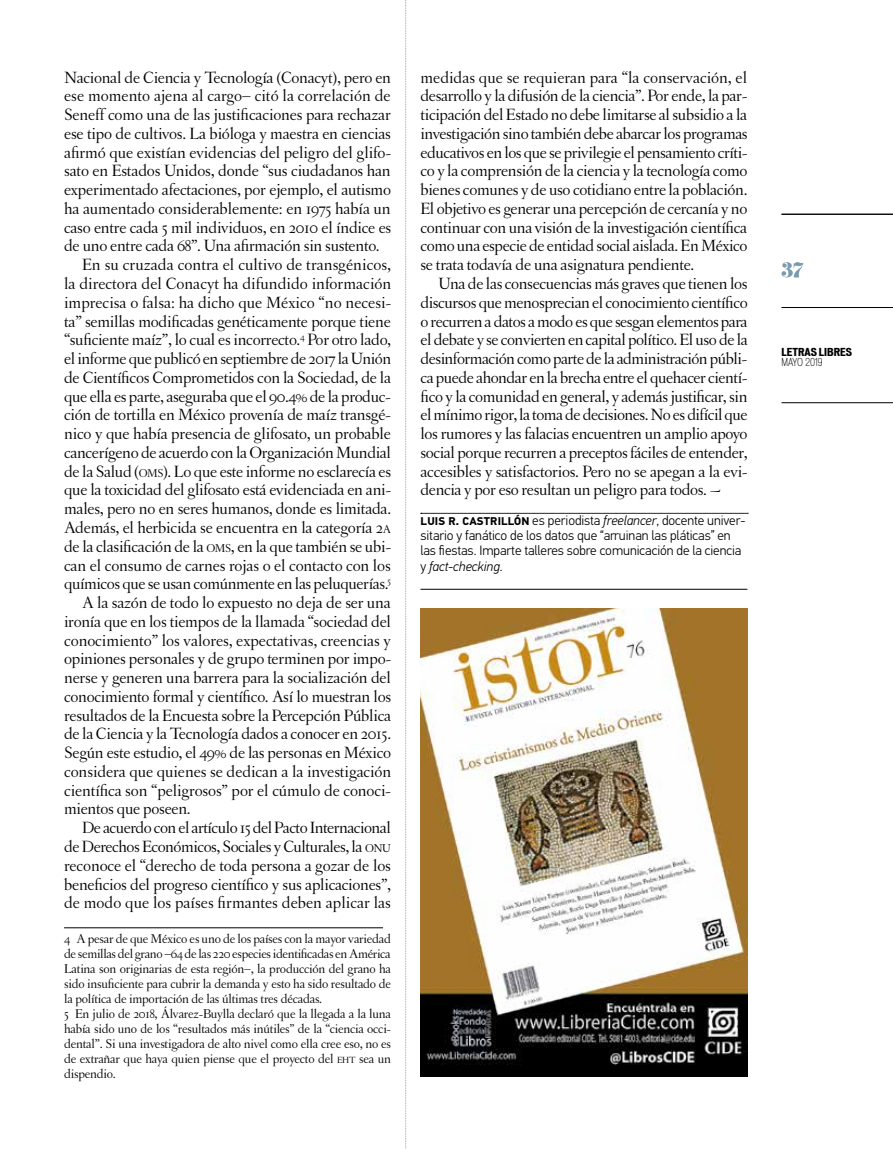
<style>
.page{position:relative;width:893px;height:1149px;background:#fff}
.page>*{position:absolute;margin:0;border:0;box-sizing:border-box;transform-origin:0 0}
.t1{font:18px "Eloquent JF";color:#7a9cb0}
.t2{font:17.25px/18.8px "Letras Oldstyle";letter-spacing:-.015em;color:#000;text-align:justify}
.t3{font:13.5px/15px "Letras Oldstyle";letter-spacing:-.015em;color:#000}
.t4{font:300 13.5px/15px "PF Din Text Pro";letter-spacing:-.005em;color:#000}
.t5{font:700 expanded 10.5px "Vonnes";color:#000}
.t6{font:300 condensed 10.5px "Vonnes";color:#000}
.s1{font-size:12.15px}
.s2{font-size:9.45px}
.s3{font-weight:700;font-size:11.25px}
.s4{font-style:italic}
</style>
<div class="page">
<svg style="left:405px;top:0;width:2px;height:1149px"></svg>
<hr style="left:781px;top:214px;width:112px;height:1px;background:#000">
<hr style="left:781px;top:307px;width:112px;height:1px;background:#000">
<hr style="left:781px;top:402px;width:112px;height:1px;background:#000">
<svg style="left:421px;top:513px;width:327px;height:1px"></svg>
<hr style="left:64px;top:927px;width:319px;height:1px;background:#000">
<img style="left:420px;top:608px;width:327px;height:467px">
<hr style="left:420px;top:589px;width:327px;height:1px;background:#000">
<p class="t2" style="left:64px;top:68px;width:328px">Nacional de Ciencia y Tecnología (Conacyt), pero en</p>
<p class="t2" style="left:64px;top:86px;width:328px">ese momento ajena al cargo– citó la correlación de</p>
<p class="t2" style="left:64px;top:105px;width:328px">Seneff como una de las justificaciones para rechazar</p>
<p class="t2" style="left:64px;top:124px;width:328px">ese tipo de cultivos. La bióloga y maestra en ciencias</p>
<p class="t2" style="left:64px;top:143px;width:329px">afirmó que existían evidencias del peligro del glifo-</p>
<p class="t2" style="left:64px;top:161px;width:328px">sato en Estados Unidos, donde “sus ciudadanos han</p>
<p class="t2" style="left:64px;top:180px;width:328px">experimentado afectaciones, por ejemplo, el autismo</p>
<p class="t2" style="left:64px;top:199px;width:328px">ha aumentado considerablemente: en 1975 había un</p>
<p class="t2" style="left:64px;top:218px;width:329px">caso entre cada 5 mil individuos, en 2010 el índice es</p>
<p class="t2" style="left:64px;top:236px;width:317px">de uno entre cada 68”. Una afirmación sin sustento.</p>
<p class="t2" style="left:82px;top:255px;width:310px">En su cruzada contra el cultivo de transgénicos,</p>
<p class="t2" style="left:64px;top:274px;width:329px">la directora del Conacyt ha difundido información</p>
<p class="t2" style="left:64px;top:293px;width:329px">imprecisa o falsa: ha dicho que México “no necesi-</p>
<p class="t2" style="left:64px;top:311px;width:328px">ta” semillas modificadas genéticamente porque tiene</p>
<p class="t2" style="left:64px;top:330px;width:328px">“suficiente maíz”, lo cual es incorrecto.<sup>4</sup> Por otro lado,</p>
<p class="t2" style="left:64px;top:349px;width:329px">el informe que publicó en septiembre de 2017 la Unión</p>
<p class="t2" style="left:64px;top:368px;width:328px">de Científicos Comprometidos con la Sociedad, de la</p>
<p class="t2" style="left:64px;top:386px;width:328px">que ella es parte, aseguraba que el 90.4% de la produc-</p>
<p class="t2" style="left:64px;top:405px;width:328px">ción de tortilla en México provenía de maíz transgé-</p>
<p class="t2" style="left:64px;top:424px;width:328px">nico y que había presencia de glifosato, un probable</p>
<p class="t2" style="left:64px;top:443px;width:328px">cancerígeno de acuerdo con la Organización Mundial</p>
<p class="t2" style="left:64px;top:461px;width:329px">de la Salud (<span class="s1">OMS</span>). Lo que este informe no esclarecía es</p>
<p class="t2" style="left:64px;top:480px;width:328px">que la toxicidad del glifosato está evidenciada en ani-</p>
<p class="t2" style="left:64px;top:499px;width:329px">males, pero no en seres humanos, donde es limitada.</p>
<p class="t2" style="left:64px;top:518px;width:328px">Además, el herbicida se encuentra en la categoría 2<span class="s1">A</span></p>
<p class="t2" style="left:64px;top:536px;width:328px">de la clasificación de la <span class="s1">OMS</span>, en la que también se ubi-</p>
<p class="t2" style="left:64px;top:555px;width:328px">can el consumo de carnes rojas o el contacto con los</p>
<p class="t2" style="left:64px;top:574px;width:328px">químicos que se usan comúnmente en las peluquerías.<sup>5</sup></p>
<p class="t2" style="left:82px;top:593px;width:310px">A la sazón de todo lo expuesto no deja de ser una</p>
<p class="t2" style="left:64px;top:611px;width:328px">ironía que en los tiempos de la llamada “sociedad del</p>
<p class="t2" style="left:64px;top:630px;width:328px">conocimiento” los valores, expectativas, creencias y</p>
<p class="t2" style="left:64px;top:649px;width:328px">opiniones personales y de grupo terminen por impo-</p>
<p class="t2" style="left:64px;top:668px;width:328px">nerse y generen una barrera para la socialización del</p>
<p class="t2" style="left:64px;top:686px;width:328px">conocimiento formal y científico. Así lo muestran los</p>
<p class="t2" style="left:64px;top:705px;width:328px">resultados de la Encuesta sobre la Percepción Pública</p>
<p class="t2" style="left:64px;top:724px;width:329px">de la Ciencia y la Tecnología dados a conocer en 2015.</p>
<p class="t2" style="left:64px;top:743px;width:328px">Según este estudio, el 49% de las personas en México</p>
<p class="t2" style="left:64px;top:761px;width:329px">considera que quienes se dedican a la investigación</p>
<p class="t2" style="left:64px;top:780px;width:328px">científica son “peligrosos” por el cúmulo de conoci-</p>
<p class="t2" style="left:64px;top:799px;width:128px">mientos que poseen.</p>
<p class="t2" style="left:82px;top:818px;width:310px">De acuerdo con el artículo 15 del Pacto Internacional</p>
<p class="t2" style="left:64px;top:836px;width:328px">de Derechos Económicos, Sociales y Culturales, la <span class="s1">ONU</span></p>
<p class="t2" style="left:64px;top:855px;width:328px">reconoce el “derecho de toda persona a gozar de los</p>
<p class="t2" style="left:64px;top:874px;width:328px">beneficios del progreso científico y sus aplicaciones”,</p>
<p class="t2" style="left:64px;top:893px;width:328px">de modo que los países firmantes deben aplicar las</p>
<p class="t3" style="left:64px;top:930px;width:328px">4 A pesar de que México es uno de los países con la mayor variedad de semillas del grano –64 de las 220 especies identificadas en América Latina son originarias de esta región–, la producción del grano ha sido insuficiente para cubrir la demanda y esto ha sido resultado de la política de importación de las últimas tres décadas.<br>5 En julio de 2018, Álvarez-Buylla declaró que la llegada a la luna había sido uno de los “resultados más inútiles” de la “ciencia occi&shy;dental”. Si una investigadora de alto nivel como ella cree eso, no es de extrañar que haya quien piense que el proyecto del <span class="s2">EHT</span> sea un dispendio.</p>
<p class="t2" style="left:420px;top:68px;width:329px">medidas que se requieran para “la conservación, el desarrollo y la difusión de la ciencia”. Por ende, la par&shy;ticipación del Estado no debe limitarse al subsidio a la investigación sino también debe abarcar los programas educativos en los que se privilegie el pensamiento críti&shy;co y la comprensión de la ciencia y la tecnología como bienes comunes y de uso cotidiano entre la población.<br>El objetivo es generar una percepción de cercanía y no continuar con una visión de la investigación científica como una especie de entidad social aislada. En México se trata todavía de una asignatura pendiente.</p>
<p class="t2" style="left:420px;top:274px;width:329px;text-indent:18px">Una de las consecuencias más graves que tienen los discursos que menosprecian el conocimiento científico o recurren a datos a modo es que sesgan elementos para el debate y se convierten en capital político. El uso de la desinformación como parte de la administración públi&shy;ca puede ahondar en la brecha entre el quehacer cientí&shy;fico y la comunidad en general, y además justificar, sin el mínimo rigor, la toma de decisiones. No es difícil que los rumores y las falacias encuentren un amplio apoyo social porque recurren a preceptos fáciles de entender, accesibles y satisfactorios. Pero no se apegan a la evi&shy;dencia y por eso resultan un peligro para todos. ~</p>
<p class="t4" style="left:420px;top:513px;width:327px"><span class="s3">LUIS R. CASTRILLÓN</span> es periodista <span class="s4">freelancer</span>, docente univer&shy;sitario y fanático de los datos que “arruinan las pláticas” en las fiestas. Imparte talleres sobre comunicación de la ciencia y <span class="s4">fact-checking</span>.</p>
<p class="t1" style="left:781px;top:258px;width:23px">37</p>
<p class="t5" style="left:781px;top:345px;width:72px">LETRAS LIBRES</p>
<p class="t6" style="left:781px;top:356px;width:43px">MAYO 2019</p>
</div>
